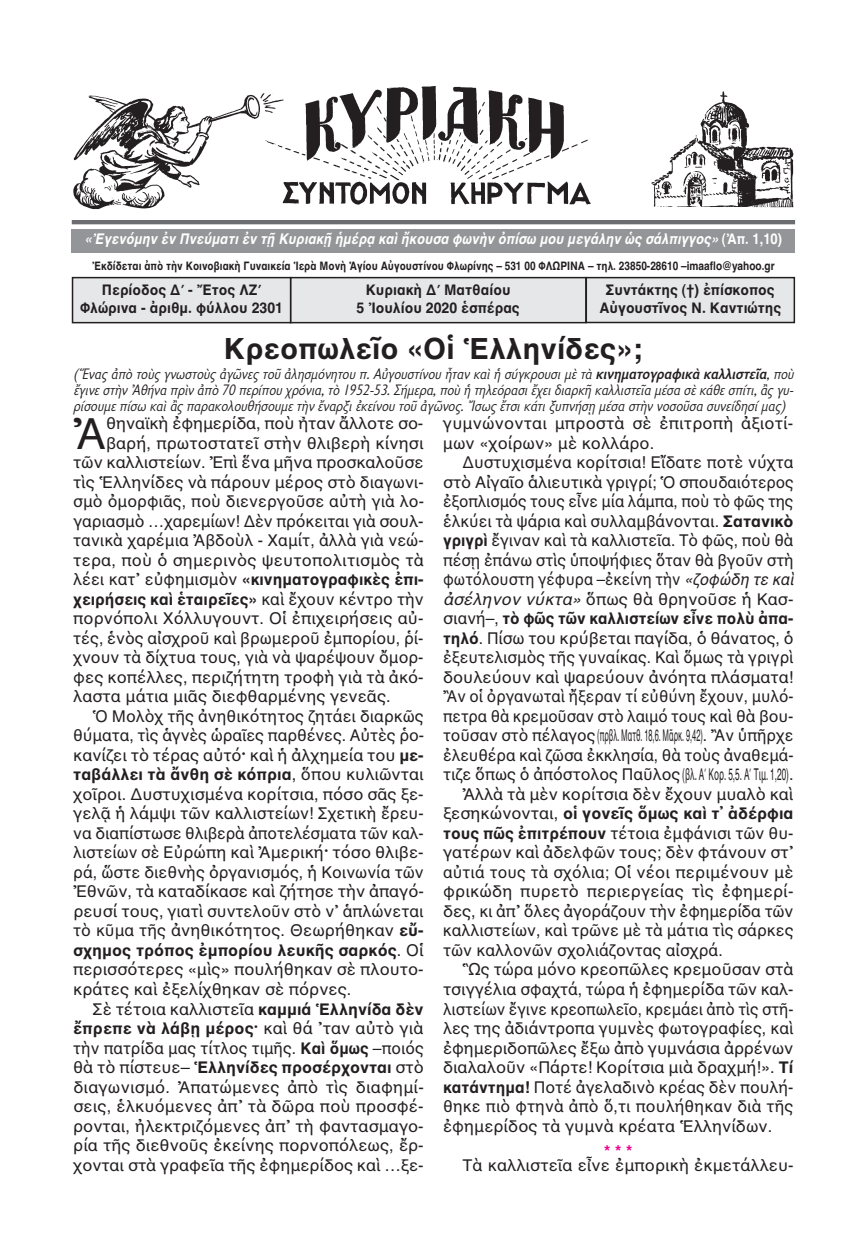
<style>
.page{position:relative;width:867px;height:1257px;background:#fff}
.page>*{position:absolute;margin:0;border:0;box-sizing:border-box;transform-origin:0 0}
.t1{font:43.5px "AL Helvetica";color:#231f20}
.t2{font:700 30px "AL Helvetica";color:#231f20}
.t3{font:16.5px/14.1px "AL Helvetica";color:#231f20}
.t4{font:16.5px "AL Helvetica";color:#231f20;scale:.95 1}
.t5{font:700 16.5px "AL Helvetica";color:#231f20}
.t6{font:16.5px "AL Helvetica";color:#231f20;scale:.93 1}
.t7{font:16.5px "AL Helvetica";color:#231f20;scale:.91 1}
.t8{font:700 16.5px "AL Helvetica";color:#231f20;scale:.95 1}
.t9{font:italic 15px/15.8px "AL Helvetica Con";color:#231f20;text-align:justify}
.t10{font:700 15px/18px "AL Helvetica";color:#231f20;text-align:center;scale:.95 1}
.t11{font:italic 700 15px "AL Helvetica";color:#fff;scale:.88 1}
.t12{font:700 12px "AL Helvetica";color:#231f20;scale:.85 1}
.s1{font-style:normal}
.s2{font-weight:700}
.s3{font-style:italic}
.s4{font-weight:400}
.s5{font-weight:700;color:#ed028c}
</style>
<div class="page">
<div style="left:291px;top:278px;width:294px;height:44px;background:#e6e7e9"></div>
<div style="left:290px;top:277px;width:296px;height:46px;border:2px solid #231f20"></div>
<div style="left:73px;top:278px;width:217px;height:44px;background:#e6e7e9"></div>
<div style="left:72px;top:277px;width:219px;height:46px;border:2px solid #231f20"></div>
<div style="left:587px;top:278px;width:206px;height:44px;background:#e6e7e9"></div>
<div style="left:585px;top:277px;width:210px;height:46px;border:2px solid #231f20"></div>
<div style="left:72px;top:218px;width:723px;height:6px;background:#6c6d70"></div>
<div style="left:72px;top:229px;width:723px;height:23px;background:#939598"></div>
<div style="left:72px;top:83px;width:723px;height:137px;background:#fff"></div>
<img style="left:73px;top:86px;width:721px;height:124px">
<p class="t11" style="left:85px;top:230px;width:794px">«Ἐγενόμην ἐν Πνεύματι ἐν τῇ Κυριακῇ ἡμέρᾳ καὶ ἤκουσα φωνὴν ὀπίσω μου μεγάλην ὡς σάλπιγγος» <span class="s1">(Ἀπ. 1,10)</span></p>
<p class="t12" style="left:92px;top:259px;width:804px">Ἐκδίδεται ἀπὸ τὴν Κοινοβιακὴ Γυναικεία Ἱερὰ Μονὴ Ἁγίου Αὐγουστίνου Φλωρίνης – 531 00 ΦΛΩΡΙΝΑ – τηλ. 23850-28610 –imaaflo@yahoo.gr</p>
<p class="t10" style="left:80px;top:281px;width:215px">Περίοδος Δ΄ - Ἔτος ΛΖ΄<br>Φλώρινα - ἀριθμ. φύλλου 2301</p>
<p class="t10" style="left:599px;top:281px;width:193px">Συντάκτης (†) ἐπίσκοπος<br>Αὐγουστῖνος Ν. Καντιώτης</p>
<p class="t2" style="left:224px;top:330px;width:420px">Κρεοπωλεῖο «Οἱ Ἑλληνίδες»;</p>
<p class="t9" style="left:73px;top:366px;width:721px">(Ἕνας ἀπὸ τοὺς γνωστοὺς ἀγῶνες τοῦ ἀλησμόνητου π. Αὐγουστίνου ἦταν καὶ ἡ σύγκρουσι μὲ τὰ <span class="s2">κινηματογραφικὰ καλλιστεῖα</span>, ποὺ ἔγινε στὴν Ἀθήνα πρὶν ἀπὸ 70 περίπου χρόνια, τὸ 1952-53. Σήμερα, ποὺ ἡ τηλεόρασι ἔχει διαρκῆ καλλιστεῖα μέσα σὲ κάθε σπίτι, ἂς γυ&shy;ρίσουμε πίσω καὶ ἂς παρακολουθήσουμε τὴν ἔναρξι ἐκείνου τοῦ ἀγῶνος. Ἴσως ἔτσι κάτι ξυπνήσῃ μέσα στὴν νοσοῦσα συνείδησί μας)</p>
<p class="t10" style="left:356px;top:281px;width:173px">Κυριακὴ Δ΄ Ματθαίου<br>5 Ἰουλίου 2020 ἑσπέρας</p>
<p class="t1" style="left:73px;top:408px;width:35px">Ἀ</p>
<p class="t3" style="left:106px;top:416px;width:318px">θηναϊκὴ ἐφημερίδα, ποὺ ἦταν ἄλλοτε σο-</p>
<p class="t3" style="left:443px;top:416px;width:352px">γυμνώνονται μπροστὰ σὲ ἐπιτροπὴ ἀξιοτί-</p>
<p class="t3" style="left:443px;top:436px;width:213px">μων «χοίρων» μὲ κολλάρο.</p>
<p class="t3" style="left:462px;top:455px;width:332px">Δυστυχισμένα κορίτσια! Εἴδατε ποτὲ νύχτα</p>
<p class="t3" style="left:443px;top:475px;width:352px">στὸ Αἰγαῖο ἁλιευτικὰ γριγρί; Ὁ σπουδαιότερος</p>
<p class="t6" style="left:443px;top:492px;width:378px">ἐξοπλισμός τους εἶνε μία λάμπα, ποὺ τὸ φῶς της</p>
<p class="t4" style="left:443px;top:511px;width:370px">ἑλκύει τὰ ψάρια καὶ συλλαμβάνονται. <span class="s2">Σατανικὸ</span></p>
<p class="t4" style="left:443px;top:531px;width:370px"><span class="s2">γριγρὶ</span> ἔγιναν καὶ τὰ καλλιστεῖα. Τὸ φῶς, ποὺ θὰ</p>
<p class="t4" style="left:443px;top:550px;width:370px">πέσῃ ἐπάνω στὶς ὑποψήφιες ὅταν θὰ βγοῦν στὴ</p>
<p class="t7" style="left:443px;top:570px;width:386px">φωτόλουστη γέφυρα –ἐκείνη τὴν <span class="s3">«ζοφώδη τε καὶ</span></p>
<p class="t3" style="left:443px;top:592px;width:352px"><span class="s3">ἀσέληνον νύκτα»</span> ὅπως θὰ θρηνοῦσε ἡ Κασ-</p>
<p class="t8" style="left:443px;top:609px;width:370px"><span class="s4">σιανή–,</span> τὸ φῶς τῶν καλλιστείων εἶνε πολὺ ἀπα-</p>
<p class="t3" style="left:443px;top:631px;width:352px"><span class="s2">τηλό</span>. Πίσω του κρύβεται παγίδα, ὁ θάνατος, ὁ</p>
<p class="t4" style="left:443px;top:648px;width:370px">ἐξευτελισμὸς τῆς γυναίκας. Καὶ ὅμως τὰ γριγρὶ</p>
<p class="t3" style="left:443px;top:670px;width:352px">δουλεύουν καὶ ψαρεύουν ἀνόητα πλάσματα!</p>
<p class="t6" style="left:443px;top:687px;width:378px">Ἂν οἱ ὀργανωταὶ ἤξεραν τί εὐθύνη ἔχουν, μυλό-</p>
<p class="t6" style="left:443px;top:706px;width:378px">πετρα θὰ κρεμοῦσαν στὸ λαιμό τους καὶ θὰ βου-</p>
<p class="t4" style="left:443px;top:726px;width:370px">τοῦσαν στὸ πέλαγος(πρβλ. Ματθ. 18,6. Μᾶρκ. 9,42). Ἂν ὑπῆρχε</p>
<p class="t4" style="left:443px;top:745px;width:370px">ἐλευθέρα καὶ ζῶσα ἐκκλησία, θὰ τοὺς ἀναθεμά-</p>
<p class="t3" style="left:443px;top:767px;width:352px">τιζε ὅπως ὁ ἀπόστολος Παῦλος(βλ. Α΄ Κορ. 5,5. Α΄ Τιμ. 1,20).</p>
<p class="t3" style="left:462px;top:787px;width:332px">Ἀλλὰ τὰ μὲν κορίτσια δὲν ἔχουν μυαλὸ καὶ</p>
<p class="t5" style="left:443px;top:804px;width:352px"><span class="s4">ξεσηκώνονται,</span> οἱ γονεῖς ὅμως καὶ τ᾽ ἀδέρφια</p>
<p class="t3" style="left:443px;top:826px;width:352px"><span class="s2">τους πῶς ἐπιτρέπουν</span> τέτοια ἐμφάνισι τῶν θυ-</p>
<p class="t3" style="left:443px;top:845px;width:352px">γατέρων καὶ ἀδελφῶν τους; δὲν φτάνουν στ᾽</p>
<p class="t4" style="left:443px;top:862px;width:370px">αὐτιά τους τὰ σχόλια; Οἱ νέοι περιμένουν μὲ</p>
<p class="t3" style="left:443px;top:884px;width:352px">φρικώδη πυρετὸ περιεργείας τὶς ἐφημερί-</p>
<p class="t3" style="left:443px;top:904px;width:352px">δες, κι ἀπ᾽ ὅλες ἀγοράζουν τὴν ἐφημερίδα τῶν</p>
<p class="t3" style="left:443px;top:923px;width:352px">καλλιστείων, καὶ τρῶνε μὲ τὰ μάτια τὶς σάρκες</p>
<p class="t3" style="left:443px;top:943px;width:281px">τῶν καλλονῶν σχολιάζοντας αἰσχρά.</p>
<p class="t3" style="left:462px;top:962px;width:332px">Ὣς τώρα μόνο κρεοπῶλες κρεμοῦσαν στὰ</p>
<p class="t3" style="left:443px;top:982px;width:352px">τσιγγέλια σφαχτά, τώρα ἡ ἐφημερίδα τῶν καλ-</p>
<p class="t6" style="left:443px;top:999px;width:378px">λιστείων ἔγινε κρεοπωλεῖο, κρεμάει ἀπὸ τὶς στῆ-</p>
<p class="t3" style="left:443px;top:1021px;width:352px">λες της ἀδιάντροπα γυμνὲς φωτογραφίες, καὶ</p>
<p class="t3" style="left:443px;top:1040px;width:352px">ἐφημεριδοπῶλες ἔξω ἀπὸ γυμνάσια ἀρρένων</p>
<p class="t3" style="left:443px;top:1060px;width:351px">διαλαλοῦν «Πάρτε! Κορίτσια μιὰ δραχμή!». <span class="s2">Τί</span></p>
<p class="t3" style="left:443px;top:1079px;width:352px"><span class="s2">κατάντημα!</span> Ποτέ ἀγελαδινὸ κρέας δὲν πουλή-</p>
<p class="t3" style="left:443px;top:1099px;width:352px">θηκε πιὸ φτηνὰ ἀπὸ ὅ,τι πουλήθηκαν διὰ τῆς</p>
<p class="t3" style="left:443px;top:1118px;width:331px">ἐφημερίδος τὰ γυμνὰ κρέατα Ἑλληνίδων.</p>
<p class="t3" style="left:462px;top:1143px;width:333px;text-indent:142px"><span class="s5">***<br></span>Τὰ καλλιστεῖα εἶνε ἐμπορικὴ ἐκμετάλλευ-</p>
<p class="t3" style="left:106px;top:436px;width:319px">βαρή, πρωτοστατεῖ στὴν θλιβερὴ κίνησι</p>
<p class="t3" style="left:73px;top:455px;width:352px">τῶν καλλιστείων. Ἐπὶ ἕνα μῆνα προσκαλοῦσε</p>
<p class="t3" style="left:73px;top:475px;width:352px">τὶς Ἑλληνίδες νὰ πάρουν μέρος στὸ διαγωνι-</p>
<p class="t3" style="left:73px;top:494px;width:352px">σμὸ ὀμορφιᾶς, ποὺ διενεργοῦσε αὐτὴ γιὰ λο-</p>
<p class="t3" style="left:73px;top:514px;width:351px">γαριασμὸ …χαρεμίων! Δὲν πρόκειται γιὰ σουλ-</p>
<p class="t3" style="left:73px;top:533px;width:352px">τανικὰ χαρέμια Ἀβδοὺλ - Χαμίτ, ἀλλὰ γιὰ νεώ-</p>
<p class="t3" style="left:73px;top:553px;width:352px">τερα, ποὺ ὁ σημερινὸς ψευτοπολιτισμὸς τὰ</p>
<p class="t5" style="left:73px;top:570px;width:352px"><span class="s4">λέει κατ᾽ εὐφημισμὸν</span> «κινηματογραφικὲς ἐπι-</p>
<p class="t5" style="left:73px;top:589px;width:352px">χειρήσεις καὶ ἑταιρεῖες» <span class="s4">καὶ ἔχουν κέντρο τὴν</span></p>
<p class="t3" style="left:73px;top:611px;width:352px">πορνόπολι Χόλλυγουντ. Οἱ ἐπιχειρήσεις αὐ-</p>
<p class="t3" style="left:73px;top:631px;width:352px">τές, ἑνὸς αἰσχροῦ καὶ βρωμεροῦ ἐμπορίου, ῥί-</p>
<p class="t3" style="left:73px;top:650px;width:352px">χνουν τὰ δίχτυα τους, γιὰ νὰ ψαρέψουν ὄμορ-</p>
<p class="t3" style="left:73px;top:670px;width:352px">φες κοπέλλες, περιζήτητη τροφὴ γιὰ τὰ ἀκό-</p>
<p class="t3" style="left:73px;top:689px;width:319px">λαστα μάτια μιᾶς διεφθαρμένης γενεᾶς.</p>
<p class="t3" style="left:93px;top:709px;width:332px">Ὁ Μολὸχ τῆς ἀνηθικότητος ζητάει διαρκῶς</p>
<p class="t3" style="left:73px;top:728px;width:352px">θύματα, τὶς ἁγνὲς ὡραῖες παρθένες. Αὐτὲς ῥο-</p>
<p class="t3" style="left:73px;top:748px;width:352px">κανίζει τὸ τέρας αὐτό<span class="s2">·</span> καὶ ἡ ἀλχημεία του <span class="s2">με-</span></p>
<p class="t5" style="left:73px;top:765px;width:352px">ταβάλλει τὰ ἄνθη σὲ κόπρια<span class="s4">, ὅπου κυλιῶνται</span></p>
<p class="t3" style="left:73px;top:787px;width:352px">χοῖροι. Δυστυχισμένα κορίτσια, πόσο σᾶς ξε-</p>
<p class="t3" style="left:73px;top:806px;width:352px">γελᾷ ἡ λάμψι τῶν καλλιστείων! Σχετικὴ ἔρευ-</p>
<p class="t3" style="left:73px;top:826px;width:352px">να διαπίστωσε θλιβερὰ ἀποτελέσματα τῶν καλ-</p>
<p class="t4" style="left:73px;top:843px;width:370px">λιστείων σὲ Εὐρώπη καὶ Ἀμερική<span class="s2">·</span> τόσο θλιβε-</p>
<p class="t3" style="left:73px;top:865px;width:352px">ρά, ὥστε διεθνὴς ὀργανισμός, ἡ Κοινωνία τῶν</p>
<p class="t3" style="left:73px;top:884px;width:352px">Ἐθνῶν, τὰ καταδίκασε καὶ ζήτησε τὴν ἀπαγό-</p>
<p class="t3" style="left:73px;top:904px;width:352px">ρευσί τους, γιατὶ συντελοῦν στὸ ν᾽ ἁπλώνεται</p>
<p class="t3" style="left:73px;top:923px;width:352px">τὸ κῦμα τῆς ἀνηθικότητος. Θεωρήθηκαν <span class="s2">εὔ-</span></p>
<p class="t5" style="left:73px;top:940px;width:352px">σχημος τρόπος ἐμπορίου λευκῆς σαρκός<span class="s4">. Οἱ</span></p>
<p class="t3" style="left:73px;top:962px;width:352px">περισσότερες «μὶς» πουλήθηκαν σὲ πλουτο-</p>
<p class="t3" style="left:73px;top:982px;width:280px">κράτες καὶ ἐξελίχθηκαν σὲ πόρνες.</p>
<p class="t3" style="left:93px;top:1001px;width:332px">Σὲ τέτοια καλλιστεῖα <span class="s2">καμμιά Ἑλληνίδα δὲν</span></p>
<p class="t5" style="left:73px;top:1018px;width:352px">ἔπρεπε νὰ λάβῃ μέρος· <span class="s4">καὶ θά ᾽ταν αὐτὸ γιὰ</span></p>
<p class="t4" style="left:73px;top:1038px;width:370px">τὴν πατρίδα μας τίτλος τιμῆς. <span class="s2">Καὶ ὅμως</span> –ποιός</p>
<p class="t5" style="left:73px;top:1057px;width:352px"><span class="s4">θὰ τὸ πίστευε–</span> Ἑλληνίδες προσέρχονται <span class="s4">στὸ</span></p>
<p class="t3" style="left:73px;top:1079px;width:352px">διαγωνισμό. Ἀπατώμενες ἀπὸ τὶς διαφημί-</p>
<p class="t3" style="left:73px;top:1099px;width:352px">σεις, ἑλκυόμενες ἀπ᾽ τὰ δῶρα ποὺ προσφέ-</p>
<p class="t3" style="left:73px;top:1118px;width:352px">ρονται, ἠλεκτριζόμενες ἀπ᾽ τὴ φαντασμαγο-</p>
<p class="t3" style="left:73px;top:1138px;width:352px">ρία τῆς διεθνοῦς ἐκείνης πορνοπόλεως, ἔρ-</p>
<p class="t3" style="left:73px;top:1157px;width:352px">χονται στὰ γραφεῖα τῆς ἐφημερίδος καὶ …ξε-</p>
</div>
